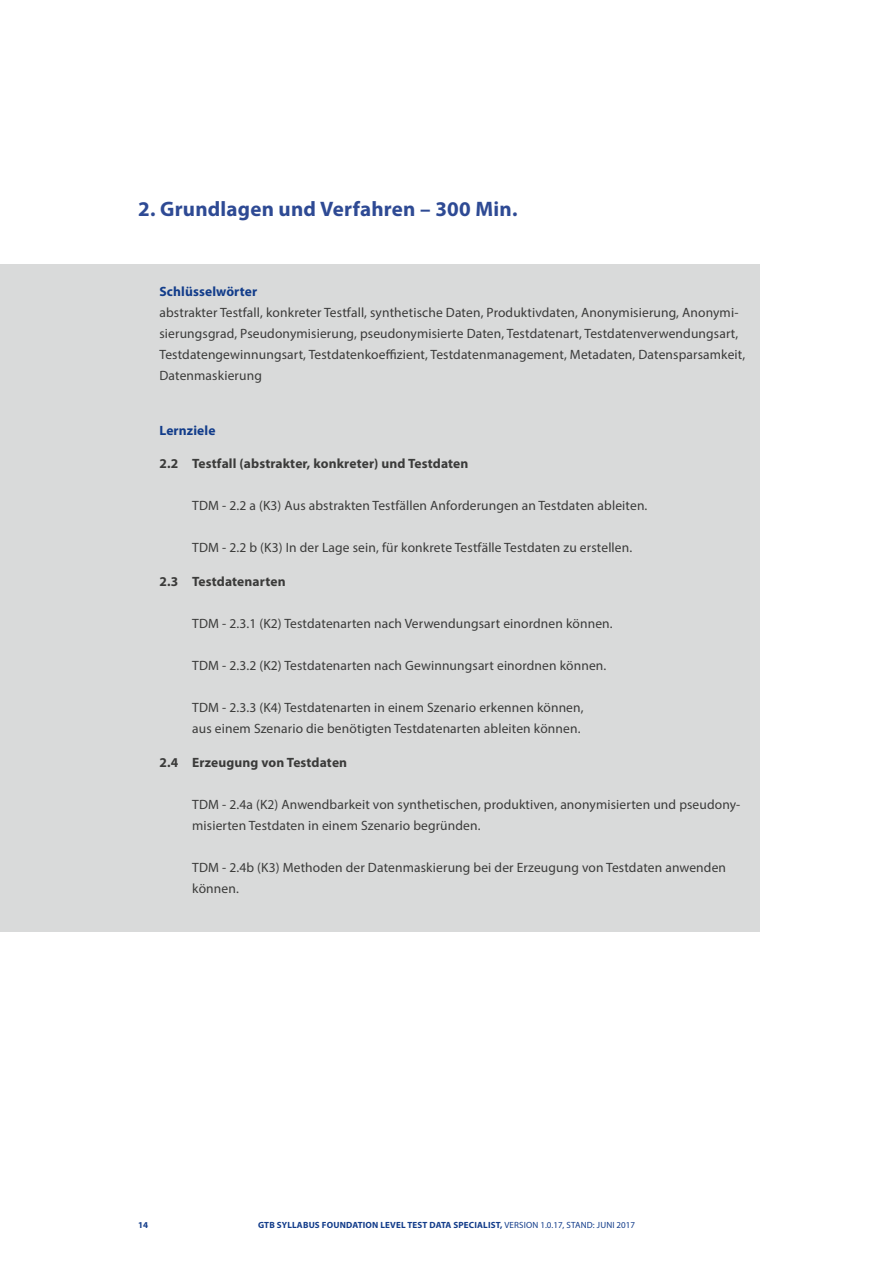
<style>
.page{position:relative;width:893px;height:1263px;background:#fff}
.page>*{position:absolute;margin:0;border:0;box-sizing:border-box;transform-origin:0 0}
.t1{font:700 21px "Myriad Pro";letter-spacing:.01em;color:#2e4a94}
.t2{font:13.5px/21px "Myriad Pro";letter-spacing:.01em;color:#3b3b3a}
.t3{font:700 13.5px "Myriad Pro";letter-spacing:.01em;color:#3b3b3a}
.t4{font:700 13.5px "Myriad Pro";letter-spacing:.01em;color:#123c8a}
.t5{font:700 9px "Myriad Pro";letter-spacing:.02em;color:#123c8a}
.s1{font-weight:400}
</style>
<div class="page">
<div style="left:0;top:264px;width:759px;height:667px;background:#d9dada"></div>
<h1 class="t1" style="left:138px;top:195px;width:381px">2. Grundlagen und Verfahren – 300 Min.</h1>
<p class="t4" style="left:159px;top:283px;width:99px">Schlüsselwörter</p>
<p class="t2" style="left:159px;top:302px;width:587px">abstrakter Testfall, konkreter Testfall, synthetische Daten, Produktivdaten, Anonymisierung, Anonymi&shy;sierungsgrad, Pseudonymisierung, pseudonymisierte Daten, Testdatenart, Testdatenverwendungsart, Testdatengewinnungsart, Testdatenkoeffizient, Testdatenmanagement, Metadaten, Datensparsamkeit, Datenmaskierung</p>
<p class="t4" style="left:159px;top:421px;width:58px">Lernziele</p>
<p class="t3" style="left:159px;top:455px;width:310px">2.2 Testfall (abstrakter, konkreter) und Testdaten</p>
<p class="t2" style="left:192px;top:495px;width:457px">TDM - 2.2 a (K3) Aus abstrakten Testfällen Anforderungen an Testdaten ableiten.</p>
<p class="t2" style="left:192px;top:537px;width:442px">TDM - 2.2 b (K3) In der Lage sein, für konkrete Testfälle Testdaten zu erstellen.</p>
<p class="t3" style="left:159px;top:573px;width:128px">2.3 Testdatenarten</p>
<p class="t2" style="left:192px;top:613px;width:422px">TDM - 2.3.1 (K2) Testdatenarten nach Verwendungsart einordnen können.</p>
<p class="t2" style="left:192px;top:655px;width:416px">TDM - 2.3.2 (K2) Testdatenarten nach Gewinnungsart einordnen können.</p>
<p class="t2" style="left:192px;top:697px;width:393px">TDM - 2.3.3 (K4) Testdatenarten in einem Szenario erkennen können, aus einem Szenario die benötigten Testdatenarten ableiten können.</p>
<p class="t3" style="left:159px;top:754px;width:189px">2.4 Erzeugung von Testdaten</p>
<p class="t2" style="left:192px;top:794px;width:550px">TDM - 2.4a (K2) Anwendbarkeit von synthetischen, produktiven, anonymisierten und pseudony&shy;misierten Testdaten in einem Szenario begründen.</p>
<p class="t2" style="left:192px;top:857px;width:535px">TDM - 2.4b (K3) Methoden der Datenmaskierung bei der Erzeugung von Testdaten anwenden können.</p>
<p class="t5" style="left:138px;top:1219px;width:11px">14</p>
<p class="t5" style="left:258px;top:1219px;width:379px">GTB SYLLABUS FOUNDATION LEVEL TEST DATA SPECIALIST, <span class="s1">VERSION 1.0.17, STAND: JUNI 2017</span></p>
</div>
